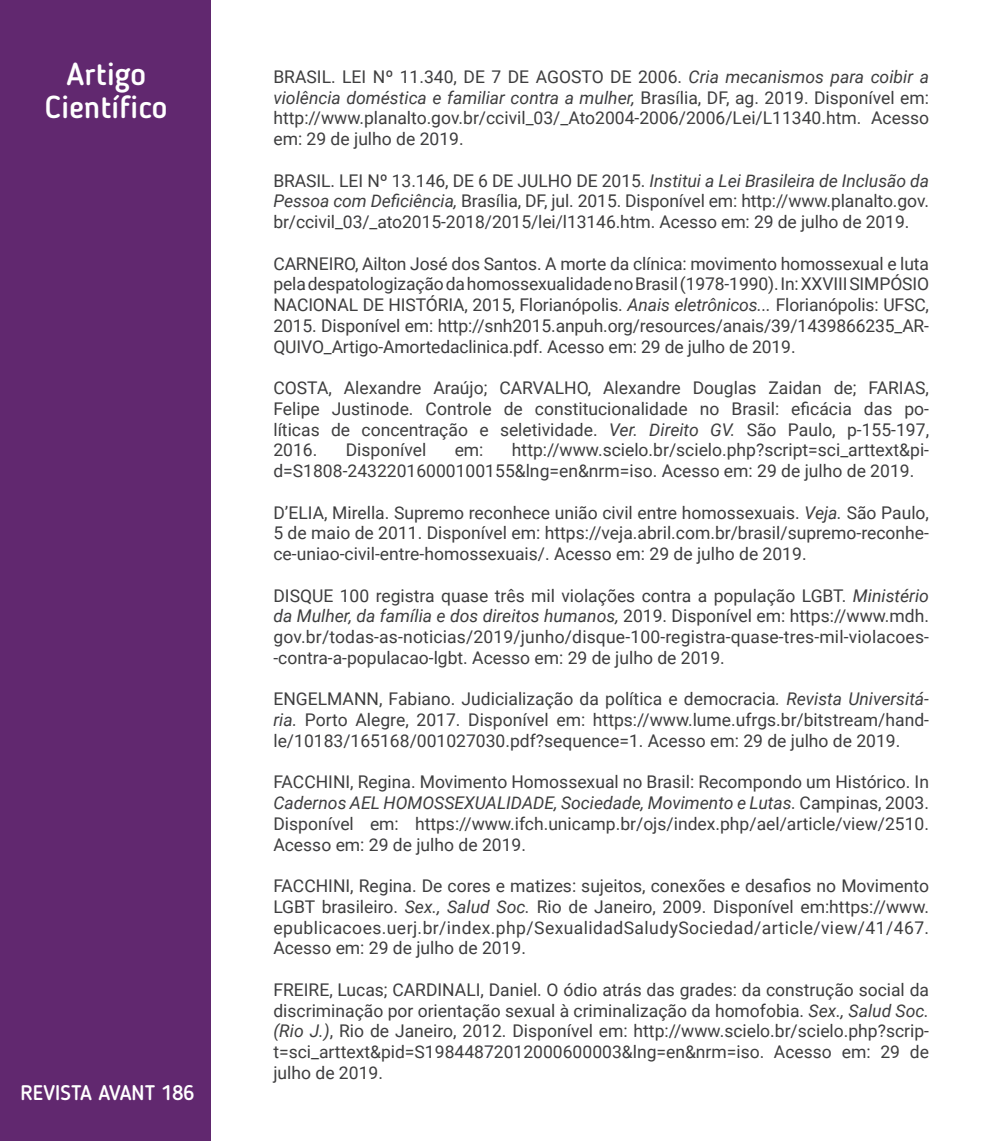
<style>
.page{position:relative;width:993px;height:1141px;background:#fff}
.page>*{position:absolute;margin:0;border:0;box-sizing:border-box;transform-origin:0 0}
.t1{font:500 31.5px/33.6px "Blogger Sans";color:#fff;text-align:center}
.t2{font:500 21px "Blogger Sans";color:#fff}
.resumo{font:17.5px/20.8px "Roboto";color:#3e3e3f;text-align:justify}
.s1{font-style:italic}
</style>
<div class="page">
<div style="left:0;top:0;width:210px;height:1141px;background:#61286f"></div>
<h1 class="t1" style="left:45px;top:57px;width:124px">Artigo<br>Científico</h1>
<h1 class="t1" style="left:38px;top:58px;width:138px">modalidad</h1>
<p class="t2" style="left:21px;top:1080px;width:175px">REVISTA AVANT 186</p>
<p class="resumo" style="left:273px;top:66px;width:657px">BRASIL. LEI Nº 11.340, DE 7 DE AGOSTO DE 2006. <span class="s1">Cria mecanismos para coibir a violência doméstica e familiar contra a mulher,</span> Brasília, DF, ag. 2019. Disponível em: http://www.planalto.gov.br/ccivil_03/_Ato2004-2006/2006/Lei/L11340.htm. Acesso em: 29 de julho de 2019.</p>
<p class="resumo" style="left:273px;top:169px;width:657px">BRASIL. LEI Nº 13.146, DE 6 DE JULHO DE 2015. <span class="s1">Institui a Lei Brasileira de Inclusão da Pessoa com Deficiência,</span> Brasília, DF, jul. 2015. Disponível em: http://www.planalto.gov. br/ccivil_03/_ato2015-2018/2015/lei/l13146.htm. Acesso em: 29 de julho de 2019.</p>
<p class="resumo" style="left:273px;top:252px;width:657px">CARNEIRO, Ailton José dos Santos. A morte da clínica: movimento homossexual e luta pela despatologização da homossexualidade no Brasil (1978-1990). In: XXVIII SIMPÓSIO NACIONAL DE HISTÓRIA, 2015, Florianópolis. <span class="s1">Anais eletrônicos...</span> Florianópolis: UFSC, 2015. Disponível em: http://snh2015.anpuh.org/resources/anais/39/1439866235_AR-QUIVO_Artigo-Amortedaclinica.pdf. Acesso em: 29 de julho de 2019.</p>
<p class="resumo" style="left:273px;top:377px;width:657px">COSTA, Alexandre Araújo; CARVALHO, Alexandre Douglas Zaidan de; FARIAS, Felipe Justinode. Controle de constitucionalidade no Brasil: eficácia das po&shy;líticas de concentração e seletividade. <span class="s1">Ver. Direito GV.</span> São Paulo, p-155-197, 2016.</p>
<p class="resumo" style="left:273px;top:439px;width:657px;text-indent:238px">http://www.scielo.br/scielo.php?script=sci_arttext&amp;pi&shy;d=S1808-24322016000100155&amp;lng=en&amp;nrm=iso. Acesso em: 29 de julho de 2019.</p>
<p class="resumo" style="left:273px;top:501px;width:657px">D’ELIA, Mirella. Supremo reconhece união civil entre homossexuais. <span class="s1">Veja.</span> São Paulo, 5 de maio de 2011. Disponível em: https://veja.abril.com.br/brasil/supremo-reconhe&shy;ce-uniao-civil-entre-homossexuais/. Acesso em: 29 de julho de 2019.</p>
<p class="resumo" style="left:273px;top:584px;width:657px">DISQUE 100 registra quase três mil violações contra a população LGBT. <span class="s1">Ministério da Mulher, da família e dos direitos humanos,</span> 2019. Disponível em: https://www.mdh. gov.br/todas-as-noticias/2019/junho/disque-100-registra-quase-tres-mil-violacoes--contra-a-populacao-lgbt. Acesso em: 29 de julho de 2019.</p>
<p class="resumo" style="left:273px;top:688px;width:657px">ENGELMANN, Fabiano. Judicialização da política e democracia<span class="s1">. Revista Universitá&shy;ria.</span> Porto Alegre, 2017. Disponível em: https://www.lume.ufrgs.br/bitstream/hand&shy;le/10183/165168/001027030.pdf?sequence=1. Acesso em: 29 de julho de 2019.</p>
<p class="resumo" style="left:273px;top:771px;width:657px">FACCHINI, Regina. Movimento Homossexual no Brasil: Recompondo um Histórico. In <span class="s1">Cadernos AEL HOMOSSEXUALIDADE, Sociedade, Movimento e Lutas.</span> Campinas, 2003.<br>Disponível em: https://www.ifch.unicamp.br/ojs/index.php/ael/article/view/2510.<br>Acesso em: 29 de julho de 2019.</p>
<p class="resumo" style="left:273px;top:875px;width:657px">FACCHINI, Regina. De cores e matizes: sujeitos, conexões e desafios no Movimento LGBT brasileiro. <span class="s1">Sex., Salud Soc.</span> Rio de Janeiro, 2009. Disponível em:https://www. epublicacoes.uerj.br/index.php/SexualidadSaludySociedad/article/view/41/467.<br>Acesso em: 29 de julho de 2019.</p>
<p class="resumo" style="left:273px;top:978px;width:657px">FREIRE, Lucas; CARDINALI, Daniel. O ódio atrás das grades: da construção social da discriminação por orientação sexual à criminalização da homofobia. <span class="s1">Sex., Salud Soc. (Rio J.)</span>, Rio de Janeiro, 2012. Disponível em: http://www.scielo.br/scielo.php?scrip&shy;t=sci_arttext&amp;pid=S19844872012000600003&amp;lng=en&amp;nrm=iso. Acesso em: 29 de julho de 2019.</p>
<p class="resumo" style="left:345px;top:439px;width:82px">Disponível</p>
<p class="resumo" style="left:454px;top:439px;width:30px">em:</p>
</div>
